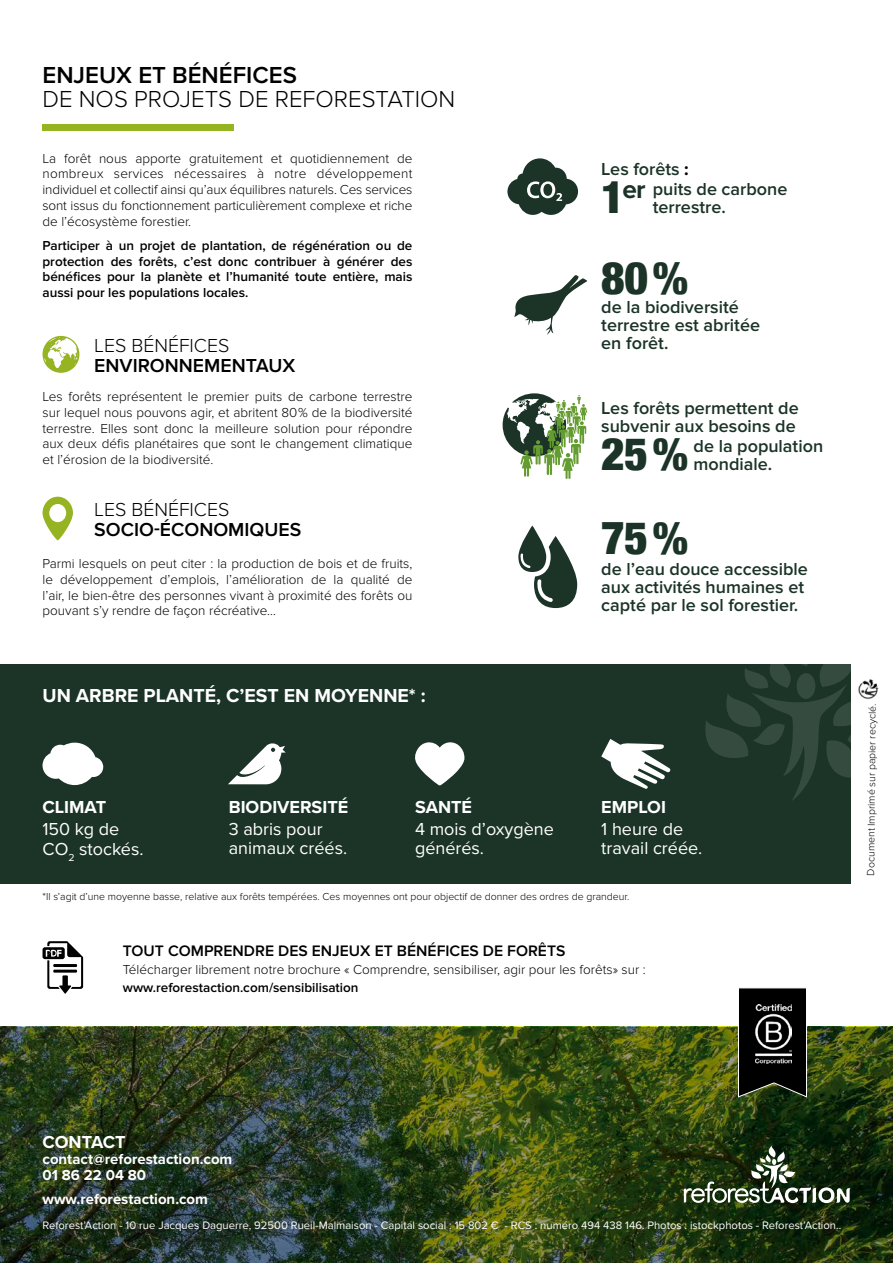
<style>
.page{position:relative;width:893px;height:1263px;background:#fff}
.page>*{position:absolute;margin:0;border:0;box-sizing:border-box;transform-origin:0 0}
.t1{font:900 condensed 45.3px "Helvetica Neue";color:#1b3427}
.t2{font:900 condensed 45px "Helvetica Neue";color:#1b3427}
.t3{font:700 26.25px "Proxima Nova";color:#1b3427}
.t4{font:300 24px "Proxima Nova";color:#000}
.t5{font:600 24px "Proxima Nova";color:#000}
.t6{font:600 19.5px "Proxima Nova";color:#000}
.t7{font:700 19.5px "Proxima Nova";color:#fff}
.t8{font:300 19.5px "Proxima Nova";color:#000}
.t9{font:600 18px/18px "Proxima Nova";color:#1b3427}
.t10{font:18px/19.5px "Proxima Nova";color:#fff}
.t11{font:700 18px "Proxima Nova";color:#fff}
.t12{font:600 15.75px "Proxima Nova";color:#000}
.t13{font:700 15px/16px "Proxima Nova";color:#fff}
.t14{font:300 13.5px/15.8px "Proxima Nova";color:#000;text-align:justify}
.t15{font:600 13.5px/15.8px "Proxima Nova";color:#000;text-align:justify}
.t16{font:11.25px "Proxima Nova";color:#fff}
.t17{font:300 10.5px "Proxima Nova";color:#000}
.s1{font-weight:700;color:#000}
</style>
<div class="page">
<img style="left:0;top:1027px;width:893px;height:236px">
<svg style="left:684px;top:1145px;width:166px;height:58px;background:#3e4f35"></svg>
<svg style="left:737px;top:988px;width:70px;height:110px;background:#161813"></svg>
<img style="left:756px;top:1005px;width:35px;height:58px">
<div style="left:0;top:664px;width:850px;height:219px;background:#1b3427"></div>
<svg style="left:43px;top:497px;width:30px;height:43px"></svg>
<svg style="left:43px;top:336px;width:36px;height:37px"></svg>
<svg style="left:705px;top:664px;width:146px;height:159px"></svg>
<svg style="left:514px;top:275px;width:74px;height:60px"></svg>
<svg style="left:507px;top:158px;width:71px;height:57px"></svg>
<svg style="left:518px;top:525px;width:59px;height:83px"></svg>
<svg style="left:503px;top:393px;width:84px;height:86px"></svg>
<svg style="left:43px;top:941px;width:40px;height:53px"></svg>
<div style="left:43px;top:124px;width:191px;height:7px;background:#96b322"></div>
<svg style="left:43px;top:743px;width:60px;height:42px"></svg>
<svg style="left:228px;top:743px;width:58px;height:41px"></svg>
<svg style="left:415px;top:742px;width:50px;height:43px"></svg>
<svg style="left:601px;top:739px;width:70px;height:50px"></svg>
<img style="left:858px;top:679px;width:21px;height:21px">
<h3 class="t5" style="left:43px;top:61px;width:256px">ENJEUX ET BÉNÉFICES</h3>
<h3 class="t4" style="left:43px;top:85px;width:414px">DE NOS PROJETS DE REFORESTATION</h3>
<p class="t14" style="left:43px;top:150px;width:371px">La forêt nous apporte gratuitement et quotidiennement de nombreux services nécessaires à notre développement individuel et collectif ainsi qu’aux équilibres naturels. Ces services sont issus du fonctionnement particulièrement complexe et riche de l’écosystème forestier.</p>
<p class="t15" style="left:43px;top:238px;width:371px">Participer à un projet de plantation, de régénération ou de protection des forêts, c’est donc contribuer à générer des bénéfices pour la planète et l’humanité toute entière, mais aussi pour les populations locales.</p>
<h3 class="t8" style="left:94px;top:335px;width:137px">LES BÉNÉFICES</h3>
<h3 class="t6" style="left:94px;top:354px;width:202px">ENVIRONNEMENTAUX</h3>
<p class="t14" style="left:43px;top:389px;width:371px">Les forêts représentent le premier puits de carbone terrestre sur lequel nous pouvons agir, et abritent 80% de la biodiversité terrestre. Elles sont donc la meilleure solution pour répondre aux deux défis planétaires que sont le changement climatique et l’érosion de la biodiversité.</p>
<h3 class="t8" style="left:94px;top:499px;width:137px">LES BÉNÉFICES</h3>
<h3 class="t6" style="left:94px;top:518px;width:209px">SOCIO-ÉCONOMIQUES</h3>
<p class="t14" style="left:43px;top:556px;width:371px">Parmi lesquels on peut citer : la production de bois et de fruits, le développement d’emplois, l’amélioration de la qualité de l’air, le bien-être des personnes vivant à proximité des forêts ou pouvant s’y rendre de façon récréative…</p>
<h3 class="t7" style="left:43px;top:681px;width:385px">UN ARBRE PLANTÉ, C’EST EN MOYENNE* :</h3>
<h3 class="t11" style="left:43px;top:794px;width:65px">CLIMAT</h3>
<h3 class="t10" style="left:43px;top:818px;width:103px">150 kg de<br>CO<sub>2</sub> stockés.</h3>
<h3 class="t11" style="left:229px;top:794px;width:121px">BIODIVERSITÉ</h3>
<h3 class="t10" style="left:229px;top:818px;width:120px">3 abris pour animaux créés.</h3>
<h3 class="t11" style="left:415px;top:794px;width:59px">SANTÉ</h3>
<h3 class="t10" style="left:415px;top:818px;width:140px">4 mois d’oxygène générés.</h3>
<h3 class="t9" style="left:653px;top:159px;width:136px;line-height:19.8px;text-indent:-51px">Les forêts <span class="s1">:<br></span>puits de carbone</h3>
<h2 class="t2" style="left:601px;top:160px;width:25px">1</h2>
<h3 class="t3" style="left:622px;top:169px;width:25px">er</h3>
<h3 class="t9" style="left:653px;top:198px;width:75px">terrestre.</h3>
<h1 class="t1" style="left:601px;top:241px;width:88px">80%</h1>
<h3 class="t9" style="left:601px;top:299px;width:160px">de la biodiversité terrestre est abritée en forêt.</h3>
<h3 class="t9" style="left:601px;top:399px;width:199px">Les forêts permettent de subvenir aux besoins de</h3>
<h1 class="t1" style="left:601px;top:417px;width:88px">25%</h1>
<h3 class="t9" style="left:693px;top:437px;width:131px">de la population mondiale.</h3>
<h1 class="t1" style="left:601px;top:501px;width:88px">75%</h1>
<h3 class="t9" style="left:601px;top:560px;width:208px">de l’eau douce accessible aux activités humaines et capté par le sol forestier.</h3>
<h3 class="t11" style="left:601px;top:794px;width:66px">EMPLOI</h3>
<h3 class="t10" style="left:601px;top:818px;width:103px">1 heure de travail créée.</h3>
<p class="t17" style="left:43px;top:891px;width:588px">*Il s’agit d’une moyenne basse, relative aux forêts tempérées. Ces moyennes ont pour objectif de donner des ordres de grandeur.</p>
<p class="t12" style="left:123px;top:941px;width:444px">TOUT COMPRENDRE DES ENJEUX ET BÉNÉFICES DE FORÊTS</p>
<p class="t14" style="left:123px;top:961px;width:524px">Télécharger librement notre brochure « Comprendre, sensibiliser, agir pour les forêts» sur :</p>
<p class="t15" style="left:123px;top:979px;width:237px">www.reforestaction.com/sensibilisation</p>
<p class="t17" style="left:864px;top:875px;width:174px;rotate:-89deg">Document Imprimé sur papier recyclé.</p>
<h3 class="t11" style="left:43px;top:1128px;width:85px">CONTACT</h3>
<p class="t13" style="left:43px;top:1150px;width:191px">contact@reforestaction.com<br>01 86 22 04 80</p>
<p class="t13" style="left:43px;top:1190px;width:167px">www.reforestaction.com</p>
<p class="t16" style="left:43px;top:1217px;width:800px">Reforest’Action - 10 rue Jacques Daguerre, 92500 Rueil-Malmaison - Capital social : 15 802 € - RCS : numéro 494 438 146. Photos : istockphotos - Reforest’Action..</p>
</div>
